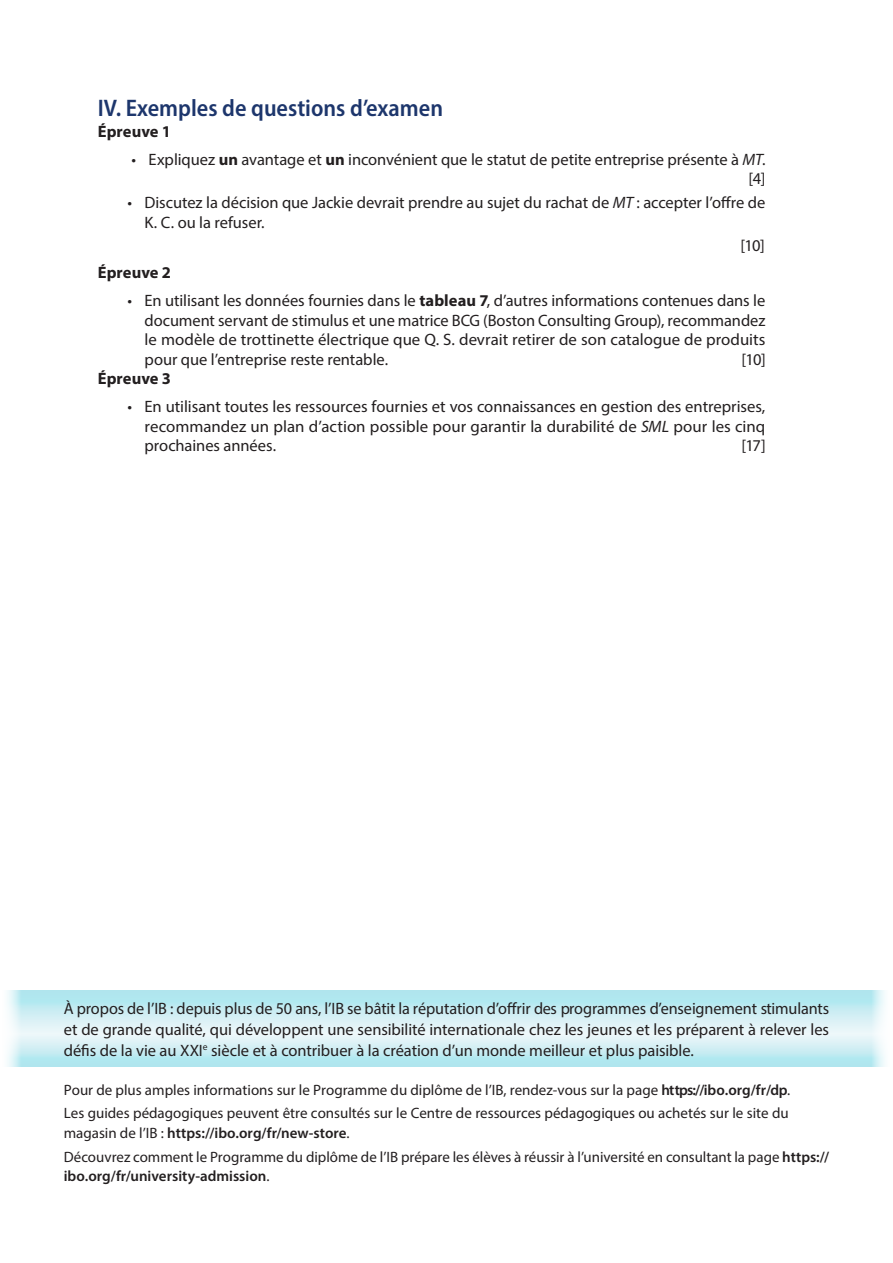
<style>
.page{position:relative;width:893px;height:1263px;background:#fff}
.page>*{position:absolute;margin:0;border:0;box-sizing:border-box;transform-origin:0 0}
.section_heading{font:600 semi-condensed 24px "Myriad Pro";color:#1d366c}
.info{font:16.5px/19.5px "Myriad Pro";letter-spacing:-.005em;color:#231f20;text-align:justify}
.body_text{font:700 16.5px "Myriad Pro";letter-spacing:.005em;color:#231f20}
.info-2{font:15px/23.7px "Myriad Pro";color:#231f20}
.info-3{font:600 15px "Myriad Pro";color:#231f20}
.s1{font-weight:700}
.s2{font-style:italic}
.s3{font-weight:600}
.s4{font-weight:400}
</style>
<div class="page">
<svg style="left:7px;top:990px;width:878px;height:77px;background:#cbedf3"></svg>
<p class="section_heading" style="left:98px;top:93px;width:347px">IV. Exemples de questions d’examen</p>
<p class="body_text" style="left:98px;top:120px;width:75px">Épreuve 1</p>
<p class="info" style="left:132px;top:149px;width:635px;text-align:right">• Expliquez <span class="s1">un</span> avantage et <span class="s1">un</span> inconvénient que le statut de petite entreprise présente à <span class="s2">MT</span>. [4]</p>
<p class="info" style="left:145px;top:193px;width:622px;text-indent:-17px">• Discutez la décision que Jackie devrait prendre au sujet du rachat de <span class="s2">MT</span> : accepter l’offre de<br>K. C. ou la refuser.</p>
<p class="body_text" style="left:98px;top:262px;width:75px">Épreuve 2</p>
<p class="info" style="left:145px;top:291px;width:622px;text-indent:-17px">• En utilisant les données fournies dans le <span class="s1">tableau 7</span>, d’autres informations contenues dans le document servant de stimulus et une matrice BCG (Boston Consulting Group), recommandez le modèle de trottinette électrique que Q. S. devrait retirer de son catalogue de produits pour que l’entreprise reste rentable.</p>
<p class="info" style="left:741px;top:349px;width:26px">[10]</p>
<p class="body_text" style="left:98px;top:368px;width:75px">Épreuve 3</p>
<p class="info" style="left:145px;top:397px;width:622px;text-indent:-17px">• En utilisant toutes les ressources fournies et vos connaissances en gestion des entreprises, recommandez un plan d’action possible pour garantir la durabilité de <span class="s2">SML</span> pour les cinq prochaines années.</p>
<p class="info" style="left:741px;top:436px;width:26px">[17]</p>
<p class="info" style="left:64px;top:997px;width:767px;line-height:21px">À propos de l’IB : depuis plus de 50 ans, l’IB se bâtit la réputation d’offrir des programmes d’enseignement stimulants et de grande qualité, qui développent une sensibilité internationale chez les jeunes et les préparent à relever les défis de la vie au XXI<sup>e</sup> siècle et à contribuer à la création d’un monde meilleur et plus paisible.</p>
<p class="info-2" style="left:64px;top:1077px;width:728px">Pour de plus amples informations sur le Programme du diplôme de l’IB, rendez-vous sur la page <span class="s3">https://ibo.org/fr/dp</span>.<br>Les guides pédagogiques peuvent être consultés sur le Centre de ressources pédagogiques ou achetés sur le site du</p>
<p class="info-2" style="left:64px;top:1121px;width:767px">magasin de l’IB : <span class="s3">https://ibo.org/fr/new-store</span>.<br>Découvrez comment le Programme du diplôme de l’IB prépare les élèves à réussir à l’université en consultant la page <span class="s3">https://</span></p>
<p class="info-3" style="left:64px;top:1166px;width:207px">ibo.org/fr/university-admission<span class="s4">.</span></p>
</div>
